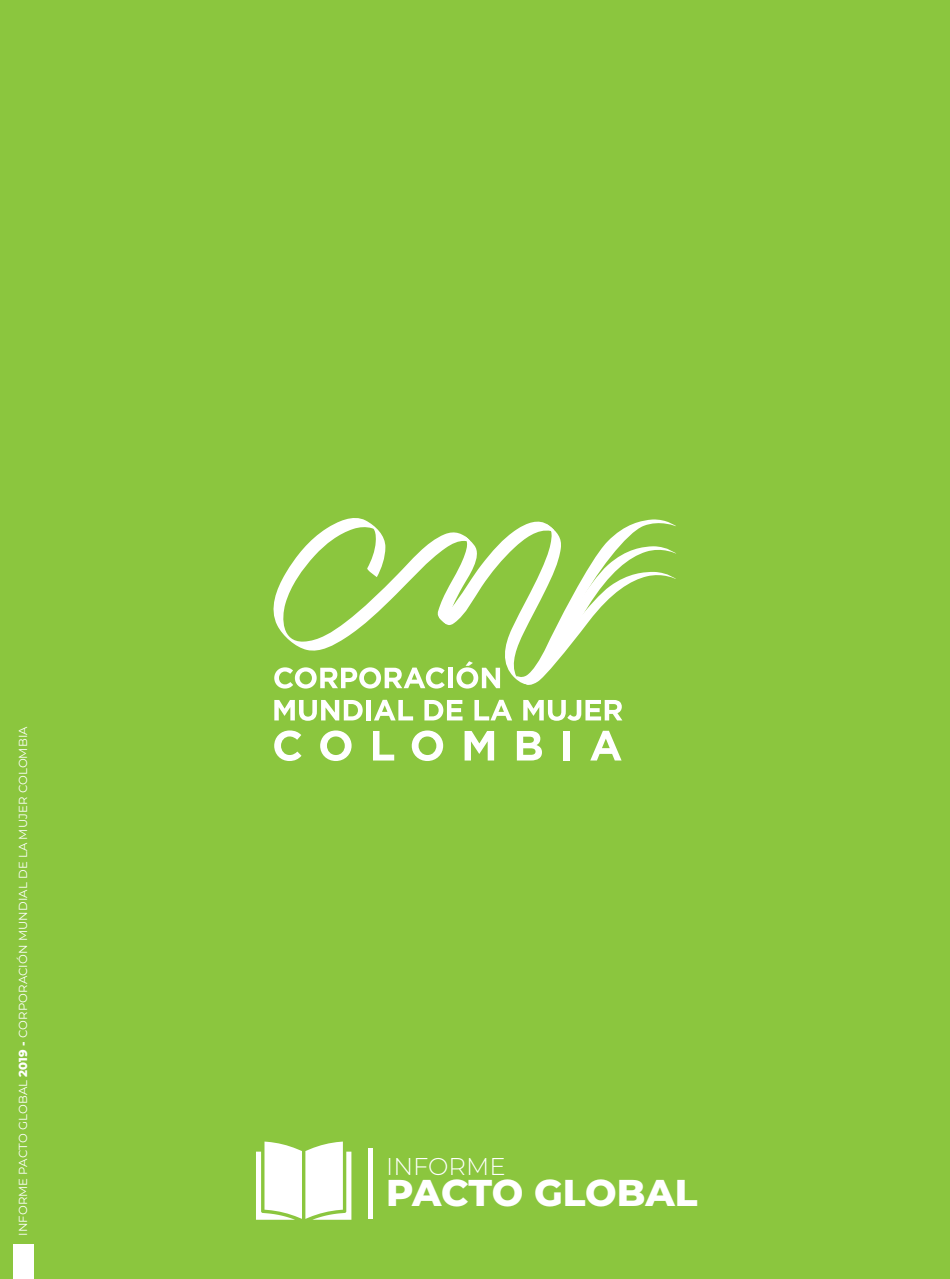
<style>
.page{position:relative;width:950px;height:1279px;background:#fff}
.page>*{position:absolute;margin:0;border:0;box-sizing:border-box;transform-origin:0 0}
.t1{font:800 37.35px "Montserrat";letter-spacing:-.005em;color:#fff}
.t2{font:300 24.3px "Montserrat";color:#fff}
.t3{font:11.7px "Montserrat";letter-spacing:.01em;color:#fff}
.s1{font-weight:800}
</style>
<div class="page">
<div style="left:0;top:0;width:949px;height:1279px;background:#8bc63e"></div>
<svg style="left:274px;top:730px;width:27px;height:31px"></svg>
<svg style="left:320px;top:730px;width:31px;height:31px"></svg>
<svg style="left:373px;top:731px;width:21px;height:29px"></svg>
<svg style="left:411px;top:730px;width:32px;height:31px"></svg>
<svg style="left:464px;top:731px;width:30px;height:29px"></svg>
<svg style="left:516px;top:731px;width:26px;height:29px"></svg>
<div style="left:563px;top:731px;width:6px;height:29px;background:#fff"></div>
<svg style="left:590px;top:731px;width:31px;height:29px"></svg>
<svg style="left:274px;top:700px;width:88px;height:21px"></svg>
<div style="left:366px;top:700px;width:5px;height:20px;background:#fff"></div>
<svg style="left:374px;top:700px;width:39px;height:20px"></svg>
<svg style="left:424px;top:700px;width:38px;height:20px"></svg>
<svg style="left:474px;top:700px;width:38px;height:20px"></svg>
<svg style="left:523px;top:700px;width:99px;height:21px"></svg>
<svg style="left:273px;top:518px;width:403px;height:170px"></svg>
<div style="left:368px;top:1149px;width:5px;height:70px;background:#fff"></div>
<svg style="left:256px;top:1141px;width:95px;height:79px"></svg>
<div style="left:13px;top:1244px;width:20px;height:35px;background:#fff"></div>
<p class="t3" style="left:15px;top:1236px;width:511px;rotate:-90deg">INFORME PACTO GLOBAL <span class="s1">2019 -</span> CORPORACIÓN MUNDIAL DE LA MUJER COLOMBIA</p>
<h2 class="t2" style="left:386px;top:1149px;width:121px">INFORME</h2>
<h1 class="t1" style="left:386px;top:1165px;width:313px">PACTO GLOBAL</h1>
</div>
